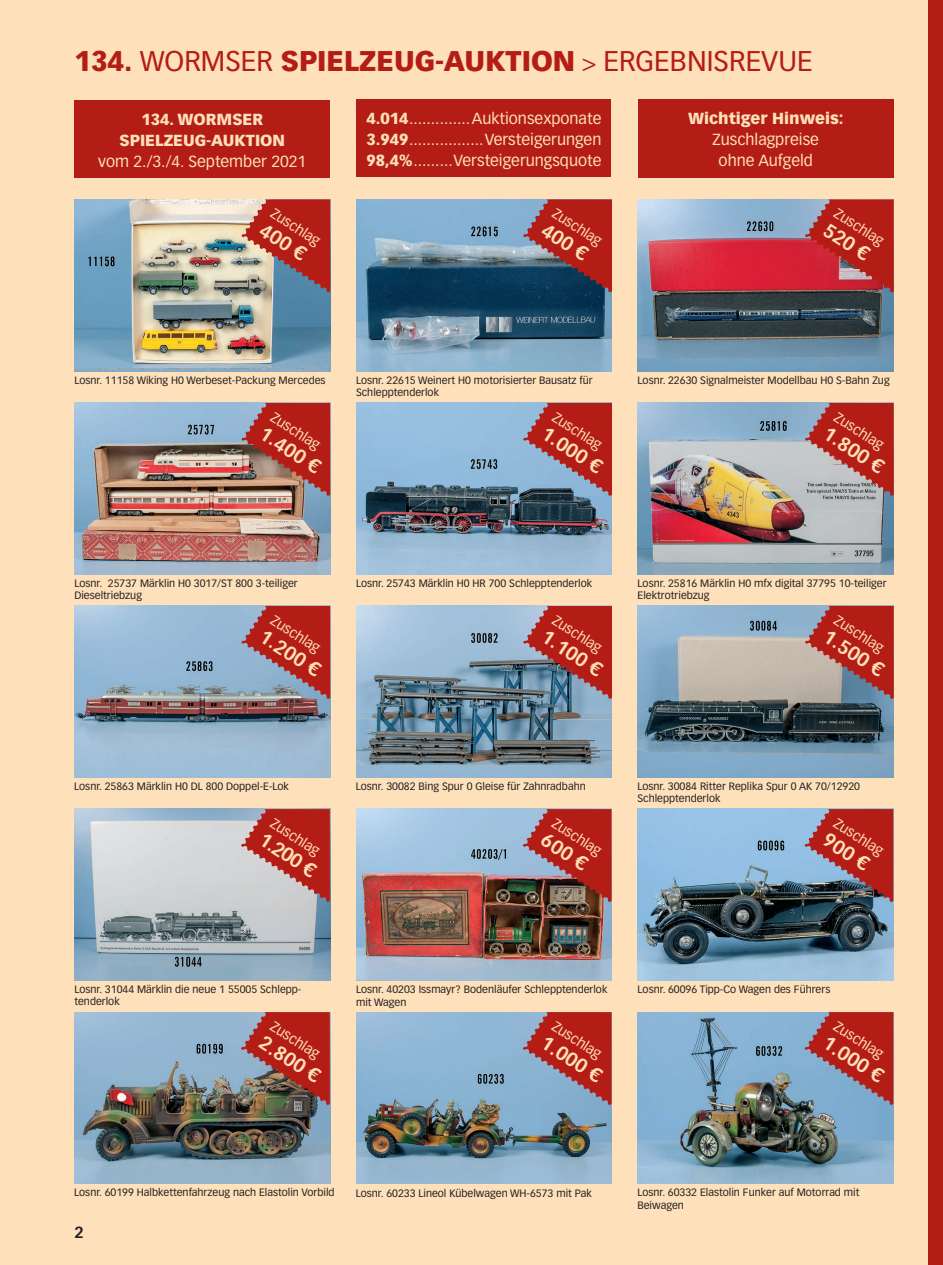
<style>
.page{position:relative;width:943px;height:1265px;background:#fee0ba}
.page>*{position:absolute;margin:0;border:0;box-sizing:border-box;transform-origin:0 0}
.t1{font:900 28px "Vectora LT Std";color:#b41d15}
.t2{font:700 19.25px "Vectora LT Std";color:#fee0ba}
.t3{font:15.75px/21px "Vectora LT Std";color:#fee0ba;text-align:center}
.t4{font:900 15.75px/21px "Vectora LT Std";color:#fee0ba;text-align:center}
.t5{font:700 15.75px "Vectora LT Std";color:#231f20}
.t6{font:14px "Vectora LT Std";color:#fee0ba}
.t7{font:10.5px/12.2px "Vectora LT Std";color:#231f20}
.s1{font-weight:400}
.s2{font-weight:400;font-size:24.5px}
.s3{font-weight:900}
</style>
<div class="page">
<div style="left:928px;top:0;width:15px;height:1265px;background:#b41d15"></div>
<div style="left:638px;top:100px;width:255px;height:78px;background:#b41d15"></div>
<div style="left:74px;top:100px;width:256px;height:78px;background:#b41d15"></div>
<img style="left:74px;top:809px;width:256px;height:172px">
<img style="left:74px;top:1012px;width:256px;height:172px">
<img style="left:74px;top:606px;width:256px;height:171px">
<img style="left:74px;top:403px;width:256px;height:171px">
<img style="left:74px;top:199px;width:256px;height:172px">
<img style="left:356px;top:809px;width:255px;height:172px">
<img style="left:356px;top:1012px;width:255px;height:172px">
<img style="left:356px;top:606px;width:255px;height:171px">
<img style="left:356px;top:403px;width:255px;height:171px">
<img style="left:356px;top:199px;width:255px;height:172px">
<img style="left:637px;top:809px;width:256px;height:172px">
<img style="left:637px;top:1012px;width:256px;height:172px">
<img style="left:637px;top:606px;width:256px;height:171px">
<img style="left:637px;top:403px;width:256px;height:171px">
<img style="left:637px;top:199px;width:256px;height:172px">
<svg style="left:241px;top:199px;width:89px;height:94px;background:#ac544f"></svg>
<svg style="left:523px;top:199px;width:89px;height:94px;background:#86383d"></svg>
<svg style="left:804px;top:199px;width:89px;height:94px;background:#b43132"></svg>
<svg style="left:241px;top:403px;width:89px;height:93px;background:#a9463e"></svg>
<svg style="left:523px;top:403px;width:89px;height:93px;background:#a15057"></svg>
<svg style="left:804px;top:403px;width:89px;height:93px;background:#b15755"></svg>
<svg style="left:241px;top:606px;width:89px;height:93px;background:#a75357"></svg>
<svg style="left:523px;top:606px;width:89px;height:93px;background:#9d494d"></svg>
<svg style="left:804px;top:606px;width:89px;height:93px;background:#aa504e"></svg>
<svg style="left:241px;top:809px;width:89px;height:93px;background:#bb5e5a"></svg>
<svg style="left:522px;top:809px;width:89px;height:93px;background:#9e423f"></svg>
<svg style="left:804px;top:809px;width:89px;height:93px;background:#984548"></svg>
<img style="left:241px;top:1012px;width:89px;height:93px">
<svg style="left:522px;top:1012px;width:89px;height:93px;background:#a3545b"></svg>
<svg style="left:804px;top:1012px;width:89px;height:93px;background:#a0535a"></svg>
<div style="left:356px;top:100px;width:255px;height:77px;background:#b41d15"></div>
<h1 class="t1" style="left:74px;top:44px;width:739px">134. <span class="s1">WORMSER</span> SPIELZEUG-AUKTION <span class="s2">&gt;</span> <span class="s1">ERGEBNISREVUE</span></h1>
<h3 class="t4" style="left:120px;top:108px;width:167px">134. WORMSER<br>SPIELZEUG-AUKTION</h3>
<h3 class="t3" style="left:98px;top:151px;width:210px">vom 2./3./4. September 2021</h3>
<h3 class="t6" style="left:276px;top:205px;width:57px;rotate:33deg">Zuschlag</h3>
<h2 class="t2" style="left:268px;top:218px;width:53px;rotate:33deg">400 €</h2>
<h3 class="t4" style="left:366px;top:107px;width:43px">4.014</h3>
<h3 class="t3" style="left:472px;top:108px;width:131px">Auktionsexponate</h3>
<h3 class="t4" style="left:366px;top:128px;width:43px">3.949</h3>
<h3 class="t3" style="left:366px;top:129px;width:236px;text-align:right">Versteigerungen<br><span class="s3">98,4%</span>.........Versteigerungsquote</h3>
<h3 class="t6" style="left:558px;top:205px;width:57px;rotate:33deg">Zuschlag</h3>
<h2 class="t2" style="left:550px;top:218px;width:53px;rotate:33deg">400 €</h2>
<h3 class="t4" style="left:688px;top:108px;width:157px">Wichtiger Hinweis:</h3>
<h3 class="t3" style="left:712px;top:129px;width:108px">Zuschlagpreise ohne Aufgeld</h3>
<h3 class="t6" style="left:840px;top:205px;width:57px;rotate:33deg">Zuschlag</h3>
<h2 class="t2" style="left:831px;top:218px;width:53px;rotate:33deg">520 €</h2>
<p class="t7" style="left:74px;top:374px;width:253px">Losnr. 11158 Wiking H0 Werbeset-Packung Mercedes</p>
<h3 class="t6" style="left:276px;top:409px;width:57px;rotate:33deg">Zuschlag</h3>
<h2 class="t2" style="left:268px;top:422px;width:70px;rotate:33deg">1.400 €</h2>
<p class="t7" style="left:356px;top:374px;width:238px">Losnr. 22615 Weinert H0 motorisierter Bausatz für<br>Schlepptenderlok</p>
<p class="t7" style="left:637px;top:374px;width:253px">Losnr. 22630 Signalmeister Modellbau H0 S-Bahn Zug</p>
<h3 class="t6" style="left:558px;top:409px;width:57px;rotate:33deg">Zuschlag</h3>
<h2 class="t2" style="left:550px;top:422px;width:70px;rotate:33deg">1.000 €</h2>
<h3 class="t6" style="left:840px;top:409px;width:57px;rotate:33deg">Zuschlag</h3>
<h2 class="t2" style="left:831px;top:422px;width:70px;rotate:33deg">1.800 €</h2>
<p class="t7" style="left:74px;top:577px;width:225px">Losnr. 25737 Märklin H0 3017/ST 800 3-teiliger<br>Dieseltriebzug</p>
<p class="t7" style="left:356px;top:577px;width:238px">Losnr. 25743 Märklin H0 HR 700 Schlepptenderlok</p>
<p class="t7" style="left:637px;top:577px;width:250px">Losnr. 25816 Märklin H0 mfx digital 37795 10-teiliger<br>Elektrotriebzug</p>
<h3 class="t6" style="left:276px;top:612px;width:57px;rotate:33deg">Zuschlag</h3>
<h2 class="t2" style="left:268px;top:625px;width:70px;rotate:33deg">1.200 €</h2>
<h3 class="t6" style="left:558px;top:612px;width:57px;rotate:33deg">Zuschlag</h3>
<h2 class="t2" style="left:550px;top:625px;width:70px;rotate:33deg">1.100 €</h2>
<h3 class="t6" style="left:840px;top:612px;width:57px;rotate:33deg">Zuschlag</h3>
<h2 class="t2" style="left:831px;top:625px;width:70px;rotate:33deg">1.500 €</h2>
<p class="t7" style="left:74px;top:780px;width:216px">Losnr. 25863 Märklin H0 DL 800 Doppel-E-Lok</p>
<p class="t7" style="left:356px;top:780px;width:231px">Losnr. 30082 Bing Spur 0 Gleise für Zahnradbahn</p>
<p class="t7" style="left:637px;top:780px;width:224px">Losnr. 30084 Ritter Replika Spur 0 AK 70/12920<br>Schlepptenderlok</p>
<h3 class="t6" style="left:276px;top:815px;width:57px;rotate:33deg">Zuschlag</h3>
<h2 class="t2" style="left:268px;top:828px;width:65px;rotate:33deg">1.200 €</h2>
<h3 class="t6" style="left:558px;top:815px;width:57px;rotate:33deg">Zuschlag</h3>
<h2 class="t2" style="left:549px;top:828px;width:53px;rotate:33deg">600 €</h2>
<h3 class="t6" style="left:839px;top:815px;width:57px;rotate:33deg">Zuschlag</h3>
<h2 class="t2" style="left:831px;top:828px;width:53px;rotate:33deg">900 €</h2>
<p class="t7" style="left:74px;top:983px;width:228px">Losnr. 31044 Märklin die neue 1 55005 Schlepp&shy;tenderlok</p>
<p class="t7" style="left:356px;top:983px;width:253px">Losnr. 40203 Issmayr? Bodenläufer Schlepptenderlok mit Wagen</p>
<p class="t7" style="left:637px;top:983px;width:194px">Losnr. 60096 Tipp-Co Wagen des Führers</p>
<h3 class="t6" style="left:276px;top:1018px;width:57px;rotate:33deg">Zuschlag</h3>
<h2 class="t2" style="left:268px;top:1031px;width:70px;rotate:33deg">2.800 €</h2>
<h3 class="t6" style="left:558px;top:1018px;width:57px;rotate:33deg">Zuschlag</h3>
<h2 class="t2" style="left:549px;top:1031px;width:70px;rotate:33deg">1.000 €</h2>
<h3 class="t6" style="left:839px;top:1018px;width:57px;rotate:33deg">Zuschlag</h3>
<h2 class="t2" style="left:831px;top:1031px;width:70px;rotate:33deg">1.000 €</h2>
<p class="t7" style="left:74px;top:1187px;width:262px">Losnr. 60199 Halbkettenfahrzeug nach Elastolin Vorbild</p>
<p class="t7" style="left:356px;top:1187px;width:238px">Losnr. 60233 Lineol Kübelwagen WH-6573 mit Pak</p>
<p class="t7" style="left:637px;top:1187px;width:224px">Losnr. 60332 Elastolin Funker auf Motorrad mit<br>Beiwagen</p>
<h3 class="t5" style="left:74px;top:1223px;width:11px">2</h3>
</div>
